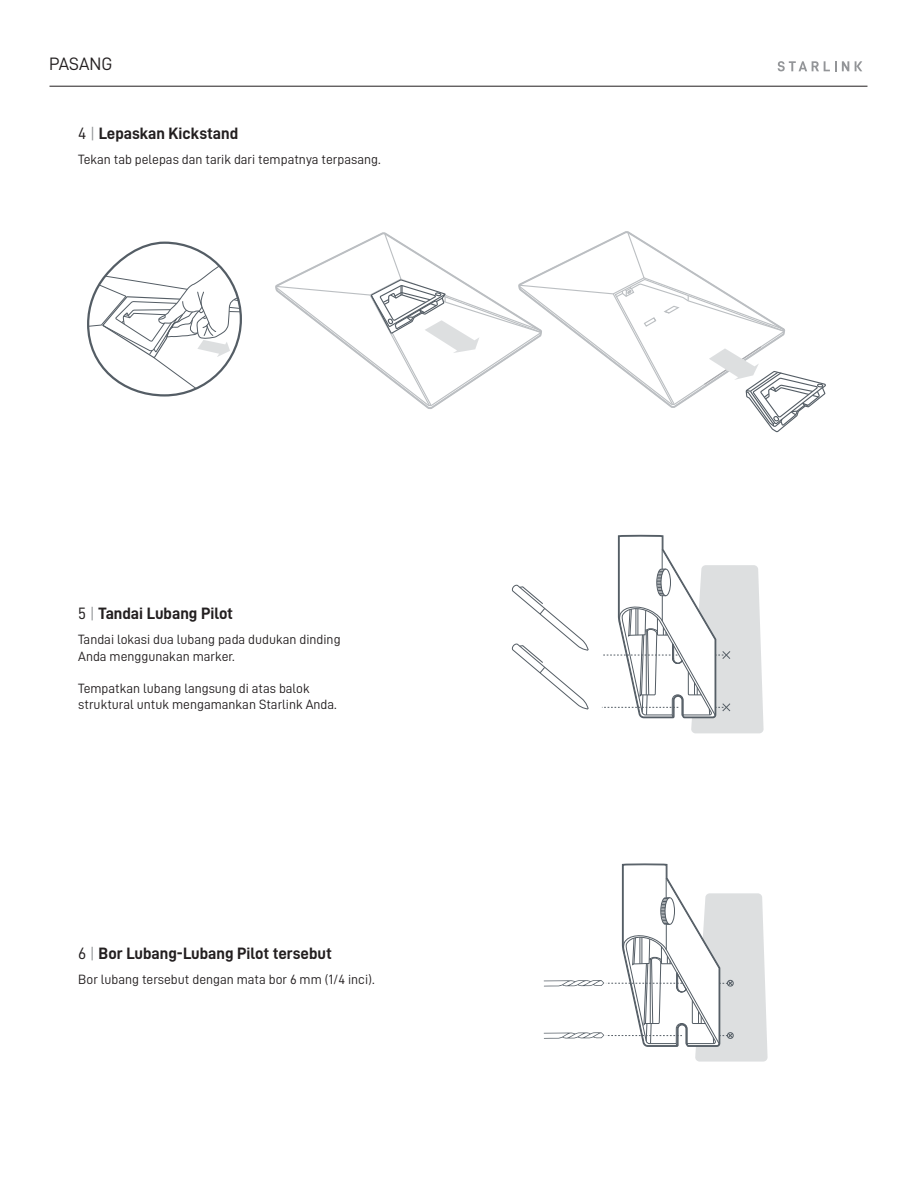
<style>
.page{position:relative;width:918px;height:1188px;background:#fff}
.page>*{position:absolute;margin:0;border:0;box-sizing:border-box;transform-origin:0 0}
.t1{font:18px "D DIN";color:#231f20}
.t2{font:16.5px "D DIN Bold";color:#231f20}
.t3{font:13.5px/16.2px "D DIN";color:#231f20}
.s1{font-family:"D DIN"}
.s2{font-family:"D DIN";color:#939598}
</style>
<div class="page">
<svg style="left:778px;top:61px;width:71px;height:10px"></svg>
<svg style="left:855px;top:61px;width:7px;height:10px"></svg>
<hr style="left:50px;top:86px;width:817px;height:1px;background:#231f20">
<svg style="left:602px;top:535px;width:162px;height:199px"></svg>
<svg style="left:544px;top:863px;width:224px;height:199px"></svg>
<svg style="left:275px;top:231px;width:551px;height:202px"></svg>
<svg style="left:87px;top:241px;width:155px;height:156px"></svg>
<svg style="left:512px;top:584px;width:77px;height:126px"></svg>
<h1 class="t1" style="left:49px;top:54px;width:65px">PASANG</h1>
<p class="t2" style="left:78px;top:124px;width:161px"><span class="s1">4</span> <span class="s2">|</span> Lepaskan Kickstand</p>
<p class="t3" style="left:78px;top:151px;width:304px">Tekan tab pelepas dan tarik dari tempatnya terpasang.</p>
<p class="t2" style="left:78px;top:604px;width:156px"><span class="s1">5</span> <span class="s2">|</span> Tandai Lubang Pilot</p>
<p class="t3" style="left:78px;top:631px;width:264px">Tandai lokasi dua lubang pada dudukan dinding<br>Anda menggunakan marker.</p>
<p class="t3" style="left:78px;top:680px;width:260px">Tempatkan lubang langsung di atas balok struktural untuk mengamankan Starlink Anda.</p>
<p class="t2" style="left:78px;top:944px;width:255px"><span class="s1">6</span> <span class="s2">|</span> Bor Lubang-Lubang Pilot tersebut</p>
<p class="t3" style="left:78px;top:971px;width:298px">Bor lubang tersebut dengan mata bor 6 mm (1/4 inci).</p>
</div>
